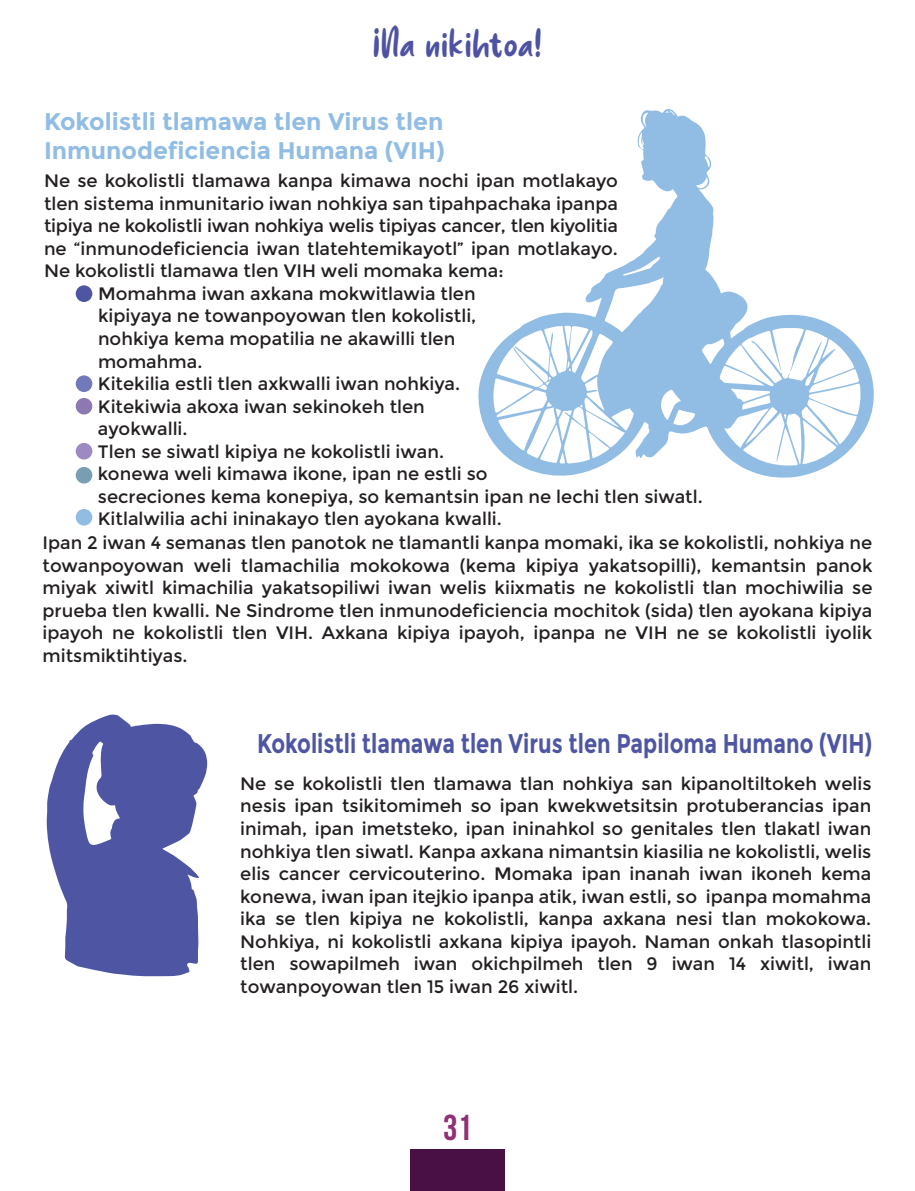
<style>
.page{position:relative;width:915px;height:1191px;background:#fff}
.page>*{position:absolute;margin:0;border:0;box-sizing:border-box;transform-origin:0 0}
.t1{font:45px "sweetpurple";letter-spacing:.01em;color:#4e52a2}
.t2{font:700 36px "Bebas Neue";color:#903077}
.t3{font:700 27px "Montserrat";color:#4e56a4;scale:.79 1}
.t4{font:700 24px/28.8px "Montserrat";color:#91bde4}
.t5{font:18px/22.5px "Montserrat";color:#231f20;text-align:justify}
</style>
<div class="page">
<svg style="left:47px;top:714px;width:160px;height:262px"></svg>
<div style="left:410px;top:1149px;width:94px;height:41px;background:#491045"></div>
<svg style="left:478px;top:109px;width:396px;height:369px"></svg>
<div style="left:76px;top:285px;width:16px;height:17px;background:#4e56a4;border-radius:50%"></div>
<div style="left:76px;top:375px;width:16px;height:17px;background:#7179ba;border-radius:50%"></div>
<div style="left:76px;top:398px;width:16px;height:16px;background:#8c79b2;border-radius:50%"></div>
<div style="left:76px;top:443px;width:16px;height:16px;background:#9b8bc2;border-radius:50%"></div>
<div style="left:76px;top:467px;width:16px;height:16px;background:#789fb1;border-radius:50%"></div>
<div style="left:76px;top:509px;width:16px;height:16px;background:#91bde4;border-radius:50%"></div>
<h1 class="t1" style="left:373px;top:15px;width:170px">¡Na nikihtoa!</h1>
<h3 class="t4" style="left:44px;top:107px;width:402px">Kokolistli tlamawa tlen Virus tlen<br>Inmunodeficiencia Humana (VIH)</h3>
<p class="t5" style="left:44px;top:170px;width:575px">Ne se kokolistli tlamawa kanpa kimawa nochi ipan motlakayo</p>
<p class="t5" style="left:44px;top:192px;width:575px">tlen sistema inmunitario iwan nohkiya san tipahpachaka ipanpa</p>
<p class="t5" style="left:44px;top:215px;width:575px">tipiya ne kokolistli iwan nohkiya welis tipiyas cancer, tlen kiyolitia</p>
<p class="t5" style="left:44px;top:237px;width:575px">ne “inmunodeficiencia iwan tlatehtemikayotl” ipan motlakayo.</p>
<p class="t5" style="left:44px;top:260px;width:461px">Ne kokolistli tlamawa tlen VIH weli momaka kema:</p>
<p class="t5" style="left:98px;top:282px;width:379px">Momahma iwan axkana mokwitlawia tlen</p>
<p class="t5" style="left:98px;top:305px;width:379px">kipiyaya ne towanpoyowan tlen kokolistli,</p>
<p class="t5" style="left:98px;top:327px;width:359px">nohkiya kema mopatilia ne akawilli tlen</p>
<p class="t5" style="left:98px;top:350px;width:106px">momahma.</p>
<p class="t5" style="left:98px;top:372px;width:363px">Kitekilia estli tlen axkwalli iwan nohkiya.</p>
<p class="t5" style="left:98px;top:395px;width:328px">Kitekiwia akoxa iwan sekinokeh tlen</p>
<p class="t5" style="left:98px;top:417px;width:91px">ayokwalli.</p>
<p class="t5" style="left:98px;top:440px;width:347px">Tlen se siwatl kipiya ne kokolistli iwan.</p>
<p class="t5" style="left:98px;top:462px;width:391px">konewa weli kimawa ikone, ipan ne estli so</p>
<p class="t5" style="left:98px;top:485px;width:606px">secreciones kema konepiya, so kemantsin ipan ne lechi tlen siwatl.</p>
<p class="t5" style="left:98px;top:507px;width:405px">Kitlalwilia achi ininakayo tlen ayokana kwalli.</p>
<p class="t5" style="left:43px;top:532px;width:831px">Ipan 2 iwan 4 semanas tlen panotok ne tlamantli kanpa momaki, ika se kokolistli, nohkiya ne towanpoyowan weli tlamachilia mokokowa (kema kipiya yakatsopilli), kemantsin panok miyak xiwitl kimachilia yakatsopiliwi iwan welis kiixmatis ne kokolistli tlan mochiwilia se prueba tlen kwalli. Ne Sindrome tlen inmunodeficiencia mochitok (sida) tlen ayokana kipiya ipayoh ne kokolistli tlen VIH. Axkana kipiya ipayoh, ipanpa ne VIH ne se kokolistli iyolik mitsmiktihtiyas.</p>
<h3 class="t3" style="left:257px;top:727px;width:779px">Kokolistli tlamawa tlen Virus tlen Papiloma Humano (VIH)</h3>
<p class="t5" style="left:240px;top:772px;width:632px">Ne se kokolistli tlen tlamawa tlan nohkiya san kipanoltiltokeh welis nesis ipan tsikitomimeh so ipan kwekwetsitsin protuberancias ipan inimah, ipan imetsteko, ipan ininahkol so genitales tlen tlakatl iwan nohkiya tlen siwatl. Kanpa axkana nimantsin kiasilia ne kokolistli, welis elis cancer cervicouterino. Momaka ipan inanah iwan ikoneh kema konewa, iwan ipan itejkio ipanpa atik, iwan estli, so ipanpa momahma ika se tlen kipiya ne kokolistli, kanpa axkana nesi tlan mokokowa.<br>Nohkiya, ni kokolistli axkana kipiya ipayoh. Naman onkah tlasopintli tlen sowapilmeh iwan okichpilmeh tlen 9 iwan 14 xiwitl, iwan towanpoyowan tlen 15 iwan 26 xiwitl.</p>
<h2 class="t2" style="left:443px;top:1108px;width:30px">31</h2>
</div>
